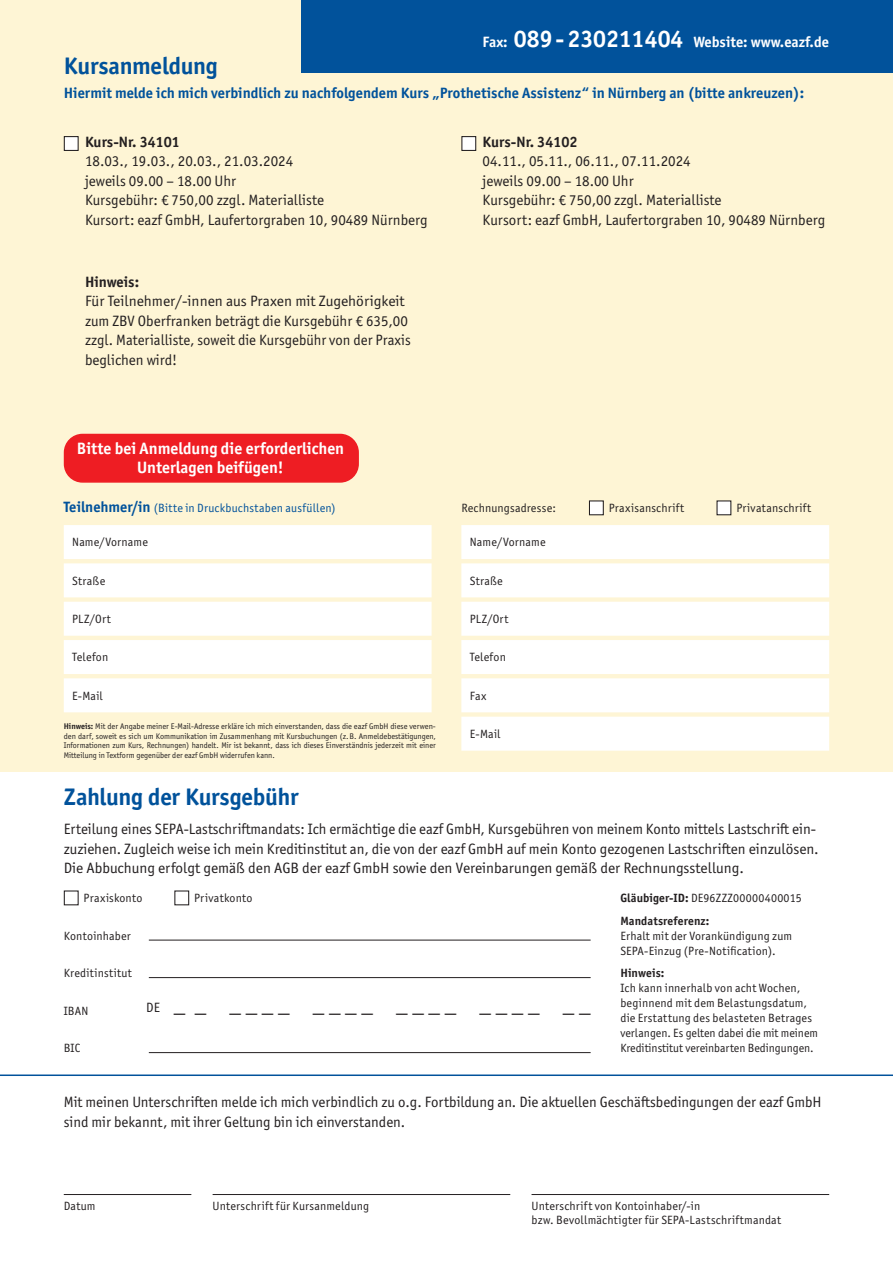
<style>
.page{position:relative;width:893px;height:1263px;background:#fff}
.page>*{position:absolute;margin:0;border:0;box-sizing:border-box;transform-origin:0 0}
.t1{font:700 24px "Officina Sans ITC Pro";letter-spacing:-.01em;color:#01529b}
.t2{font:22.5px "Officina Sans ITC Pro";color:#231f20}
.t3{font:700 16.5px/19.5px "Officina Sans ITC Pro";color:#fff;text-align:center}
.t4{font:15px/19.5px "Officina Sans ITC Pro";color:#231f20}
.t5{font:700 15px "Officina Sans ITC Pro";color:#01529b}
.t6{font:700 15px "Officina Sans ITC Pro";color:#fff}
.t7{font:700 15px "Officina Sans ITC Pro";color:#231f20}
.t8{font:12px/15px "Officina Sans ITC Pro";letter-spacing:.015em;color:#231f20}
.t9{font:700 12px/22.5px "Officina Sans ITC Pro";letter-spacing:.005em;color:#231f20}
.t10{font:12px "Officina Sans ITC Pro";letter-spacing:.02em;color:#01529b}
.t11{font:8.25px/9.8px "Officina Sans ITC Pro";color:#231f20;text-align:justify}
.s1{font-size:24px}
.s2{font-weight:700;font-size:15px}
.s3{font-weight:700}
.s4{font-weight:400}
.s5{font-size:13.5px}
</style>
<div class="page">
<div style="left:0;top:0;width:893px;height:772px;background:#fef5d5"></div>
<div style="left:302px;top:0;width:591px;height:72px;background:#01529b"></div>
<div style="left:64px;top:525px;width:368px;height:34px;background:#fff"></div>
<div style="left:64px;top:563px;width:368px;height:34px;background:#fff"></div>
<div style="left:64px;top:602px;width:368px;height:34px;background:#fff"></div>
<div style="left:64px;top:640px;width:368px;height:34px;background:#fff"></div>
<div style="left:64px;top:678px;width:368px;height:34px;background:#fff"></div>
<div style="left:589px;top:501px;width:14px;height:14px;background:#fff"></div>
<div style="left:589px;top:500px;width:15px;height:15px;border:1px solid #231f20"></div>
<div style="left:717px;top:501px;width:14px;height:14px;background:#fff"></div>
<div style="left:716px;top:500px;width:15px;height:15px;border:1px solid #231f20"></div>
<div style="left:461px;top:525px;width:368px;height:34px;background:#fff"></div>
<div style="left:461px;top:563px;width:368px;height:34px;background:#fff"></div>
<div style="left:461px;top:602px;width:368px;height:34px;background:#fff"></div>
<div style="left:461px;top:640px;width:368px;height:34px;background:#fff"></div>
<div style="left:461px;top:678px;width:368px;height:34px;background:#fff"></div>
<div style="left:461px;top:717px;width:368px;height:34px;background:#fff"></div>
<hr style="left:149px;top:940px;width:442px;height:1px;background:#231f20">
<hr style="left:149px;top:977px;width:442px;height:1px;background:#231f20">
<hr style="left:149px;top:1052px;width:442px;height:1px;background:#231f20">
<div style="left:64px;top:890px;width:15px;height:15px;border:1px solid #231f20"></div>
<div style="left:174px;top:890px;width:15px;height:15px;border:1px solid #231f20"></div>
<hr style="left:0;top:1074px;width:893px;height:2px;background:#01529b">
<hr style="left:64px;top:1194px;width:127px;height:1px;background:#231f20">
<hr style="left:213px;top:1194px;width:297px;height:1px;background:#231f20">
<hr style="left:531px;top:1194px;width:298px;height:1px;background:#231f20">
<div style="left:64px;top:137px;width:14px;height:13px;background:#fff"></div>
<div style="left:64px;top:136px;width:15px;height:15px;border:1px solid #231f20"></div>
<div style="left:462px;top:137px;width:14px;height:13px;background:#fff"></div>
<div style="left:461px;top:136px;width:15px;height:15px;border:1px solid #231f20"></div>
<div style="left:65px;top:434px;width:293px;height:48px;background:#ee1d23;border-radius:18px"></div>
<div style="left:64px;top:434px;width:295px;height:49px;border:2px solid #ee1d23;border-radius:18px"></div>
<p class="t6" style="left:482px;top:32px;width:348px">Fax: <span class="s1">089-230211404</span> Website: www.eazf.de</p>
<h1 class="t1" style="left:64px;top:50px;width:156px">Kursanmeldung</h1>
<p class="t5" style="left:64px;top:84px;width:742px">Hiermit melde ich mich verbindlich zu nachfolgendem Kurs „Prothetische Assistenz“ in Nürnberg an (bitte ankreuzen):</p>
<p class="t7" style="left:85px;top:133px;width:96px">Kurs-Nr. 34101</p>
<p class="t4" style="left:85px;top:152px;width:344px">18.03., 19.03., 20.03., 21.03.2024<br>jeweils 09.00 – 18.00 Uhr<br>Kursgebühr: € 750,00 zzgl. Materialliste<br>Kursort: eazf GmbH, Laufertorgraben 10, 90489 Nürnberg</p>
<p class="t7" style="left:483px;top:133px;width:96px">Kurs-Nr. 34102</p>
<p class="t4" style="left:483px;top:152px;width:344px">04.11., 05.11., 06.11., 07.11.2024<br>jeweils 09.00 – 18.00 Uhr<br>Kursgebühr: € 750,00 zzgl. Materialliste<br>Kursort: eazf GmbH, Laufertorgraben 10, 90489 Nürnberg</p>
<p class="t7" style="left:85px;top:273px;width:56px">Hinweis:</p>
<p class="t4" style="left:85px;top:292px;width:327px">Für Teilnehmer/-innen aus Praxen mit Zugehörigkeit zum ZBV Oberfranken beträgt die Kursgebühr € 635,00 zzgl. Materialliste, soweit die Kursgebühr von der Praxis beglichen wird!</p>
<p class="t3" style="left:77px;top:438px;width:269px">Bitte bei Anmeldung die erforderlichen<br>Unterlagen beifügen!</p>
<p class="t10" style="left:64px;top:501px;width:273px"><span class="s2">Teilnehmer/in</span> (Bitte in Druckbuchstaben ausfüllen)</p>
<p class="t8" style="left:72px;top:535px;width:77px">Name/Vorname</p>
<p class="t8" style="left:72px;top:573px;width:34px">Straße</p>
<p class="t8" style="left:72px;top:611px;width:40px">PLZ/Ort</p>
<p class="t8" style="left:72px;top:650px;width:38px">Telefon</p>
<p class="t8" style="left:72px;top:688px;width:32px">E-Mail</p>
<p class="t11" style="left:64px;top:721px;width:374px"><span class="s3">Hinweis:</span> Mit der Angabe meiner E-Mail-Adresse erkläre ich mich einverstanden, dass die eazf GmbH diese verwen&shy;den darf, soweit es sich um Kommunikation im Zusammenhang mit Kursbuchungen (z.B. Anmeldebestätigungen, Informationen zum Kurs, Rechnungen) handelt. Mir ist bekannt, dass ich dieses Einverständnis jederzeit mit einer Mitteilung in Textform gegenüber der eazf GmbH widerrufen kann.</p>
<p class="t8" style="left:461px;top:501px;width:96px">Rechnungsadresse:</p>
<p class="t8" style="left:609px;top:501px;width:77px">Praxisanschrift</p>
<p class="t8" style="left:736px;top:501px;width:76px">Privatanschrift</p>
<p class="t8" style="left:470px;top:535px;width:77px">Name/Vorname</p>
<p class="t8" style="left:470px;top:573px;width:34px">Straße</p>
<p class="t8" style="left:470px;top:611px;width:40px">PLZ/Ort</p>
<p class="t8" style="left:470px;top:650px;width:38px">Telefon</p>
<p class="t8" style="left:470px;top:688px;width:18px">Fax</p>
<p class="t8" style="left:470px;top:726px;width:32px">E-Mail</p>
<h1 class="t1" style="left:64px;top:782px;width:236px">Zahlung der Kursgebühr</h1>
<p class="t4" style="left:64px;top:819px;width:756px">Erteilung eines SEPA-Lastschriftmandats: Ich ermächtige die eazf GmbH, Kursgebühren von meinem Konto mittels Lastschrift ein&shy;zuziehen. Zugleich weise ich mein Kreditinstitut an, die von der eazf GmbH auf mein Konto gezogenen Lastschriften einzulösen.<br>Die Abbuchung erfolgt gemäß den AGB der eazf GmbH sowie den Vereinbarungen gemäß der Rechnungsstellung.</p>
<p class="t8" style="left:84px;top:891px;width:60px">Praxiskonto</p>
<p class="t8" style="left:194px;top:891px;width:60px">Privatkonto</p>
<p class="t8" style="left:64px;top:928px;width:69px">Kontoinhaber</p>
<p class="t8" style="left:64px;top:966px;width:70px">Kreditinstitut</p>
<p class="t8" style="left:64px;top:1003px;width:26px">IBAN</p>
<p class="t8" style="left:64px;top:1041px;width:18px">BIC</p>
<p class="t9" style="left:620px;top:887px;width:183px">Gläubiger-ID: <span class="s4">DE96ZZZ00000400015<br></span>Mandatsreferenz:</p>
<p class="t8" style="left:620px;top:928px;width:173px">Erhalt mit der Vorankündigung zum<br>SEPA-Einzug (Pre-Notification).</p>
<p class="t9" style="left:620px;top:962px;width:46px">Hinweis:</p>
<p class="t8" style="left:620px;top:981px;width:199px">Ich kann innerhalb von acht Wochen, beginnend mit dem Belastungsdatum, die Erstattung des belasteten Betrages verlangen. Es gelten dabei die mit meinem Kreditinstitut vereinbarten Bedingungen.</p>
<h2 class="t2" style="left:146px;top:991px;width:446px"><span class="s5">DE</span> _ _ _ _ _ _ _ _ _ _ _ _ _ _ _ _ _ _ _ _</h2>
<p class="t4" style="left:64px;top:1092px;width:759px">Mit meinen Unterschriften melde ich mich verbindlich zu o.g. Fortbildung an. Die aktuellen Geschäftsbedingungen der eazf GmbH sind mir bekannt, mit ihrer Geltung bin ich einverstanden.</p>
<p class="t8" style="left:64px;top:1198px;width:33px">Datum</p>
<p class="t8" style="left:213px;top:1198px;width:158px">Unterschrift für Kursanmeldung</p>
<p class="t8" style="left:532px;top:1198px;width:251px">Unterschrift von Kontoinhaber/-in<br>bzw. Bevollmächtigter für SEPA-Lastschriftmandat</p>
</div>
